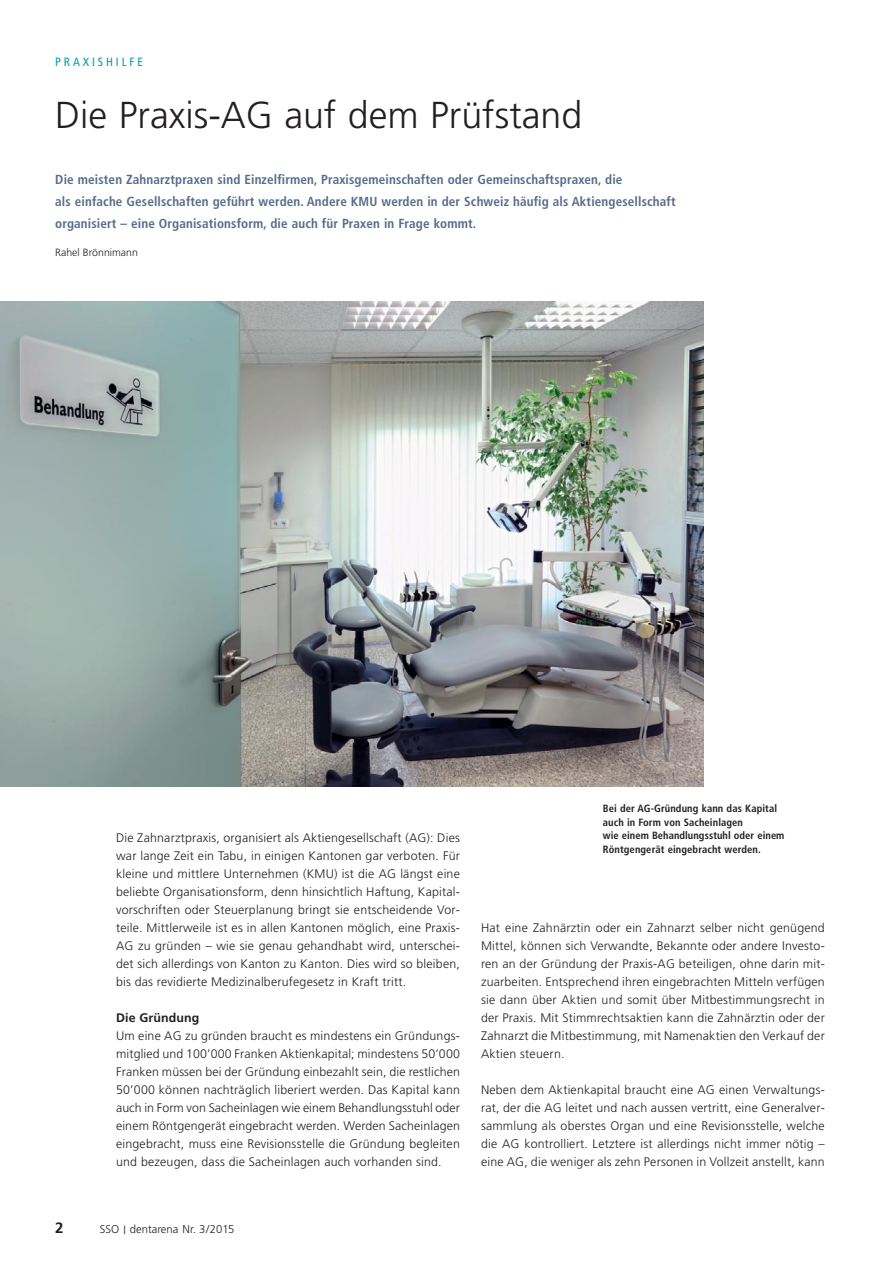
<style>
.page{position:relative;width:893px;height:1263px;background:#fff}
.page>*{position:absolute;margin:0;border:0;box-sizing:border-box;transform-origin:0 0}
.t1{font:300 37.5px "Frutiger";color:#231f20}
.t2{font:700 15px "Frutiger";color:#231f20}
.t3{font:700 condensed 13.2px/21.8px "Frutiger";letter-spacing:.01em;color:#576c8b}
.t4{font:300 12.3px/18px "Frutiger";letter-spacing:.015em;color:#231f20;text-align:justify}
.t5{font:700 12.3px "Frutiger";letter-spacing:.01em;color:#231f20}
.t6{font:condensed 12px "Frutiger";letter-spacing:.24em;color:#009cac}
.t7{font:300 11.25px "Frutiger";color:#231f20}
.t8{font:700 condensed 10.5px/13.5px "Frutiger";letter-spacing:.01em;color:#231f20}
.t9{font:300 10.5px "Frutiger";color:#231f20}
</style>
<div class="page">
<img style="left:0;top:302px;width:703px;height:485px">
<p class="t6" style="left:55px;top:57px;width:89px">PRAXISHILFE</p>
<h1 class="t1" style="left:55px;top:100px;width:528px">Die Praxis-AG auf dem Prüfstand</h1>
<p class="t3" style="left:55px;top:170px;width:622px">Die meisten Zahnarztpraxen sind Einzelfirmen, Praxisgemeinschaften oder Gemeinschaftspraxen, die<br>als einfache Gesellschaften geführt werden. Andere KMU werden in der Schweiz häufig als Aktiengesellschaft organisiert – eine Organisationsform, die auch für Praxen in Frage kommt.</p>
<p class="t9" style="left:55px;top:248px;width:84px">Rahel Brönnimann</p>
<p class="t4" style="left:116px;top:830px;width:345px">Die Zahnarztpraxis, organisiert als Aktiengesellschaft (AG): Dies war lange Zeit ein Tabu, in einigen Kantonen gar verboten. Für kleine und mittlere Unternehmen (KMU) ist die AG längst eine beliebte Organisationsform, denn hinsichtlich Haftung, Kapital&shy;vorschriften oder Steuerplanung bringt sie entscheidende Vor&shy;teile. Mittlerweile ist es in allen Kantonen möglich, eine Praxis-AG zu gründen – wie sie genau gehandhabt wird, unterschei&shy;det sich allerdings von Kanton zu Kanton. Dies wird so bleiben, bis das revidierte Medizinalberufegesetz in Kraft tritt.</p>
<p class="t5" style="left:116px;top:1013px;width:85px">Die Gründung</p>
<p class="t4" style="left:116px;top:1028px;width:345px">Um eine AG zu gründen braucht es mindestens ein Gründungs&shy;mitglied und 100’000 Franken Aktienkapital; mindestens 50’000<br>Franken müssen bei der Gründung einbezahlt sein, die restlichen 50’000 können nachträglich liberiert werden. Das Kapital kann auch in Form von Sacheinlagen wie einem Behandlungsstuhl oder einem Röntgengerät eingebracht werden. Werden Sacheinlagen eingebracht, muss eine Revisionsstelle die Gründung begleiten und bezeugen, dass die Sacheinlagen auch vorhanden sind.</p>
<p class="t8" style="left:603px;top:803px;width:183px">Bei der AG-Gründung kann das Kapital auch in Form von Sacheinlagen<br>wie einem Behandlungsstuhl oder einem Röntgengerät eingebracht werden.</p>
<p class="t4" style="left:481px;top:920px;width:345px">Hat eine Zahnärztin oder ein Zahnarzt selber nicht genügend Mittel, können sich Verwandte, Bekannte oder andere Investo&shy;ren an der Gründung der Praxis-AG beteiligen, ohne darin mit&shy;zuarbeiten. Entsprechend ihren eingebrachten Mitteln verfügen sie dann über Aktien und somit über Mitbestimmungsrecht in der Praxis. Mit Stimmrechtsaktien kann die Zahnärztin oder der Zahnarzt die Mitbestimmung, mit Namenaktien den Verkauf der Aktien steuern.</p>
<p class="t4" style="left:481px;top:1082px;width:345px">Neben dem Aktienkapital braucht eine AG einen Verwaltungs&shy;rat, der die AG leitet und nach aussen vertritt, eine Generalver&shy;sammlung als oberstes Organ und eine Revisionsstelle, welche die AG kontrolliert. Letztere ist allerdings nicht immer nötig – eine AG, die weniger als zehn Personen in Vollzeit anstellt, kann</p>
<p class="t2" style="left:55px;top:1222px;width:10px">2</p>
<p class="t7" style="left:100px;top:1225px;width:136px">SSO | dentarena Nr. 3/2015</p>
</div>
